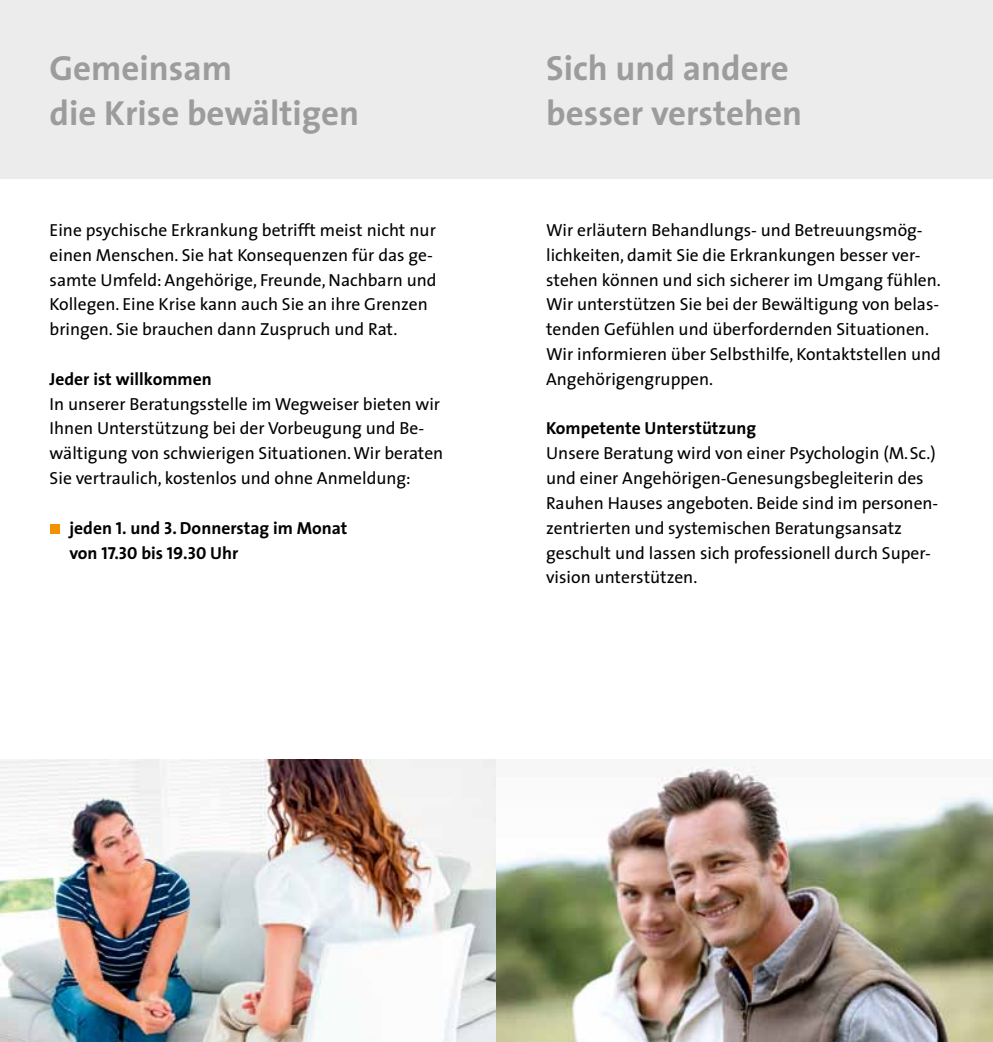
<style>
.page{position:relative;width:993px;height:1042px;background:#fff}
.page>*{position:absolute;margin:0;border:0;box-sizing:border-box;transform-origin:0 0}
.t1{font:700 35px/44.6px "The Sans";color:#9c9c9d}
.t2{font:17.5px/24.8px "The Sans";color:#000}
.t3{font:700 17.5px "The Sans";color:#000}
.t4{font:17.5px "The Sans Bold Caps";color:#000}
.s1{font-family:"The Sans Bold Caps";font-weight:400}
.s2{font-family:"The Sans";font-weight:700}
</style>
<div class="page">
<div style="left:0;top:0;width:496px;height:179px;background:#ececec"></div>
<div style="left:496px;top:0;width:496px;height:179px;background:#ececec"></div>
<div style="left:50px;top:524px;width:10px;height:10px;background:#f39100"></div>
<img style="left:0;top:759px;width:496px;height:283px">
<img style="left:496px;top:759px;width:496px;height:283px">
<h1 class="t1" style="left:50px;top:45px;width:311px">Gemeinsam<br>die Krise bewältigen</h1>
<h1 class="t1" style="left:546px;top:45px;width:257px">Sich und andere besser verstehen</h1>
<p class="t2" style="left:50px;top:217px;width:388px">Eine psychische Erkrankung betrifft meist nicht nur einen Menschen. Sie hat Konsequenzen für das ge&shy;samte Umfeld: Angehörige, Freunde, Nachbarn und Kollegen. Eine Krise kann auch Sie an ihre Grenzen bringen. Sie brauchen dann Zuspruch und Rat.</p>
<p class="t3" style="left:50px;top:364px;width:163px">Jeder ist willkommen</p>
<p class="t2" style="left:50px;top:391px;width:395px">In unserer Beratungsstelle im Wegweiser bieten wir Ihnen Unterstützung bei der Vorbeugung und Be&shy;wältigung von schwierigen Situationen. Wir beraten Sie vertraulich, kostenlos und ohne Anmeldung:</p>
<p class="t3" style="left:69px;top:513px;width:279px">jeden <span class="s1">1.</span> und <span class="s1">3</span>. Donnerstag im Monat</p>
<p class="t4" style="left:69px;top:538px;width:170px"><span class="s2">von</span> 17.30 <span class="s2">bis</span> 19.30 <span class="s2">Uhr</span></p>
<p class="t2" style="left:546px;top:217px;width:396px">Wir erläutern Behandlungs- und Betreuungsmög&shy;lichkeiten, damit Sie die Erkrankungen besser ver&shy;stehen können und sich sicherer im Umgang fühlen.<br>Wir unterstützen Sie bei der Bewältigung von belas&shy;tenden Gefühlen und überfordernden Situationen.<br>Wir informieren über Selbsthilfe, Kontaktstellen und Angehörigengruppen.</p>
<p class="t3" style="left:546px;top:414px;width:211px">Kompetente Unterstützung</p>
<p class="t2" style="left:546px;top:440px;width:393px">Unsere Beratung wird von einer Psychologin (M.Sc.) und einer Angehörigen-Genesungsbegleiterin des Rauhen Hauses angeboten. Beide sind im personen&shy;zentrierten und systemischen Beratungsansatz geschult und lassen sich professionell durch Super&shy;vision unterstützen.</p>
</div>
